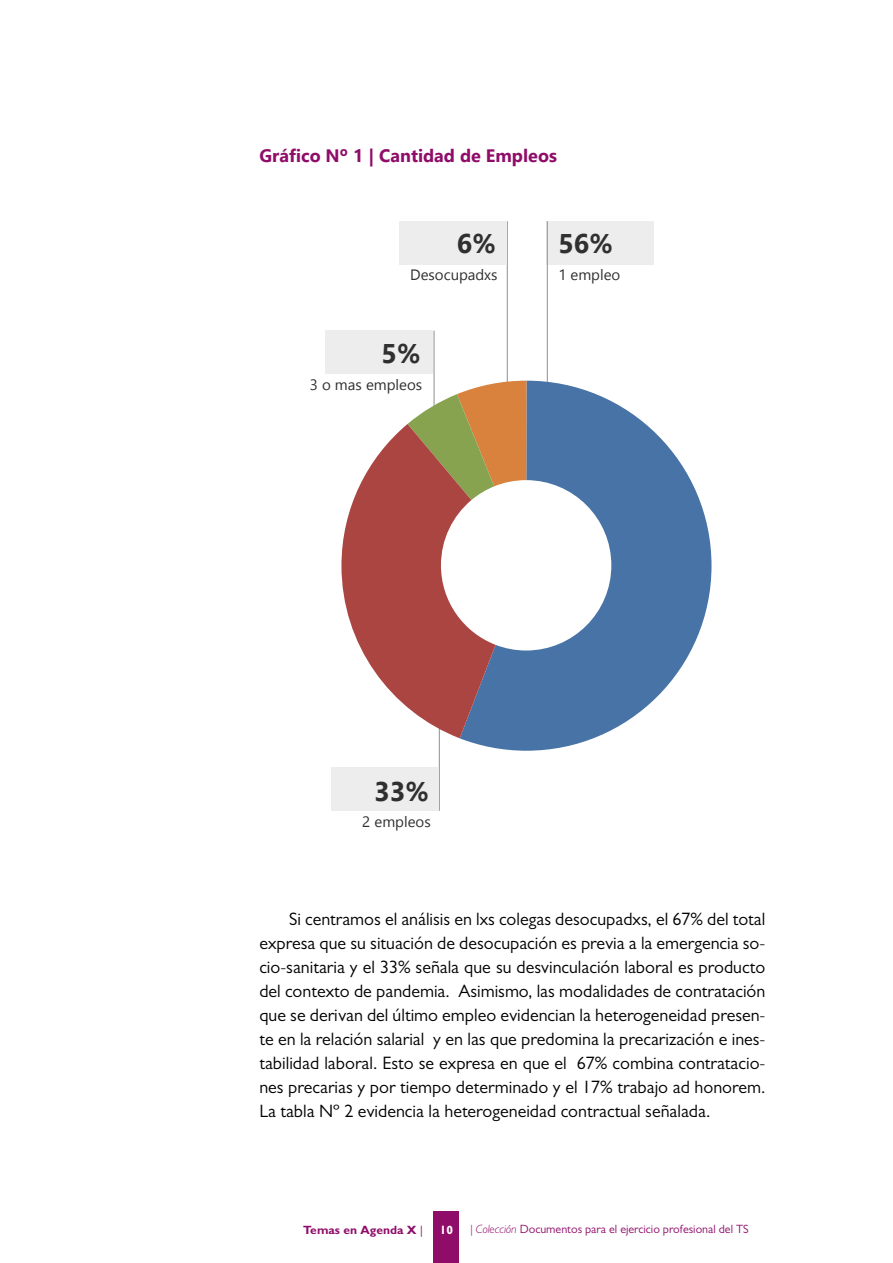
<style>
.page{position:relative;width:893px;height:1263px;background:#fff}
.page>*{position:absolute;margin:0;border:0;box-sizing:border-box;transform-origin:0 0}
.t1{font:700 27px "Segoe UI";color:#313030}
.t2{font:18px/24px "Gill Sans MT Pro";color:#000;text-align:justify}
.t3{font:700 18px "Segoe UI";color:#8f0d69}
.t4{font:15px "Segoe UI";color:#313030}
.t5{font:12px "Gill Sans MT Pro";color:#8f0d69}
.t6{font:700 12px "Gill Sans MT Pro";color:#8f0d69}
.t7{font:700 12px "Gill Sans MT Pro";color:#fff}
.s1{font-weight:400}
.s2{font-weight:300;font-style:italic}
</style>
<div class="page">
<div style="left:434px;top:1212px;width:25px;height:51px;background:#8f0d69"></div>
<hr style="left:439px;top:689px;width:1px;height:122px;background:#9c9c9c">
<div style="left:331px;top:767px;width:107px;height:44px;background:#ededed"></div>
<div style="left:547px;top:221px;width:107px;height:43px;background:#ededed"></div>
<hr style="left:547px;top:221px;width:1px;height:247px;background:#9c9c9c">
<hr style="left:507px;top:221px;width:1px;height:227px;background:#9c9c9c">
<div style="left:399px;top:221px;width:107px;height:43px;background:#ededed"></div>
<hr style="left:433px;top:331px;width:2px;height:227px;background:#9c9c9c">
<div style="left:326px;top:331px;width:107px;height:43px;background:#ededed"></div>
<svg style="left:460px;top:381px;width:251px;height:370px;fill:#4773a6"></svg>
<svg style="left:408px;top:381px;width:118px;height:119px"></svg>
<svg style="left:341px;top:424px;width:155px;height:314px;fill:#ab4542"></svg>
<p class="t3" style="left:259px;top:141px;width:299px">Gráfico Nº 1 | Cantidad de Empleos</p>
<h1 class="t1" style="left:457px;top:222px;width:40px">6%</h1>
<p class="t4" style="left:410px;top:262px;width:89px">Desocupadxs</p>
<h1 class="t1" style="left:382px;top:332px;width:40px">5%</h1>
<p class="t4" style="left:310px;top:372px;width:114px">3 o mas empleos</p>
<h1 class="t1" style="left:558px;top:222px;width:56px">56%</h1>
<p class="t4" style="left:558px;top:262px;width:64px">1 empleo</p>
<h1 class="t1" style="left:375px;top:769px;width:56px">33%</h1>
<p class="t4" style="left:362px;top:810px;width:70px">2 empleos</p>
<p class="t2" style="left:259px;top:907px;width:508px;text-indent:30px">Si centramos el análisis en lxs colegas desocupadxs, el 67% del total expresa que su situación de desocupación es previa a la emergencia so&shy;cio-sanitaria y el 33% señala que su desvinculación laboral es producto del contexto de pandemia. Asimismo, las modalidades de contratación que se derivan del último empleo evidencian la heterogeneidad presen&shy;te en la relación salarial y en las que predomina la precarización e ines&shy;tabilidad laboral. Esto se expresa en que el 67% combina contratacio&shy;nes precarias y por tiempo determinado y el 17% trabajo ad honorem.<br>La tabla Nº 2 evidencia la heterogeneidad contractual señalada.</p>
<p class="t6" style="left:303px;top:1222px;width:121px">Temas en Agenda X <span class="s1">|</span></p>
<p class="t7" style="left:440px;top:1222px;width:15px">10</p>
<p class="t5" style="left:470px;top:1222px;width:280px"><span class="s2">| Colección</span> Documentos para el ejercicio profesional del TS</p>
</div>
